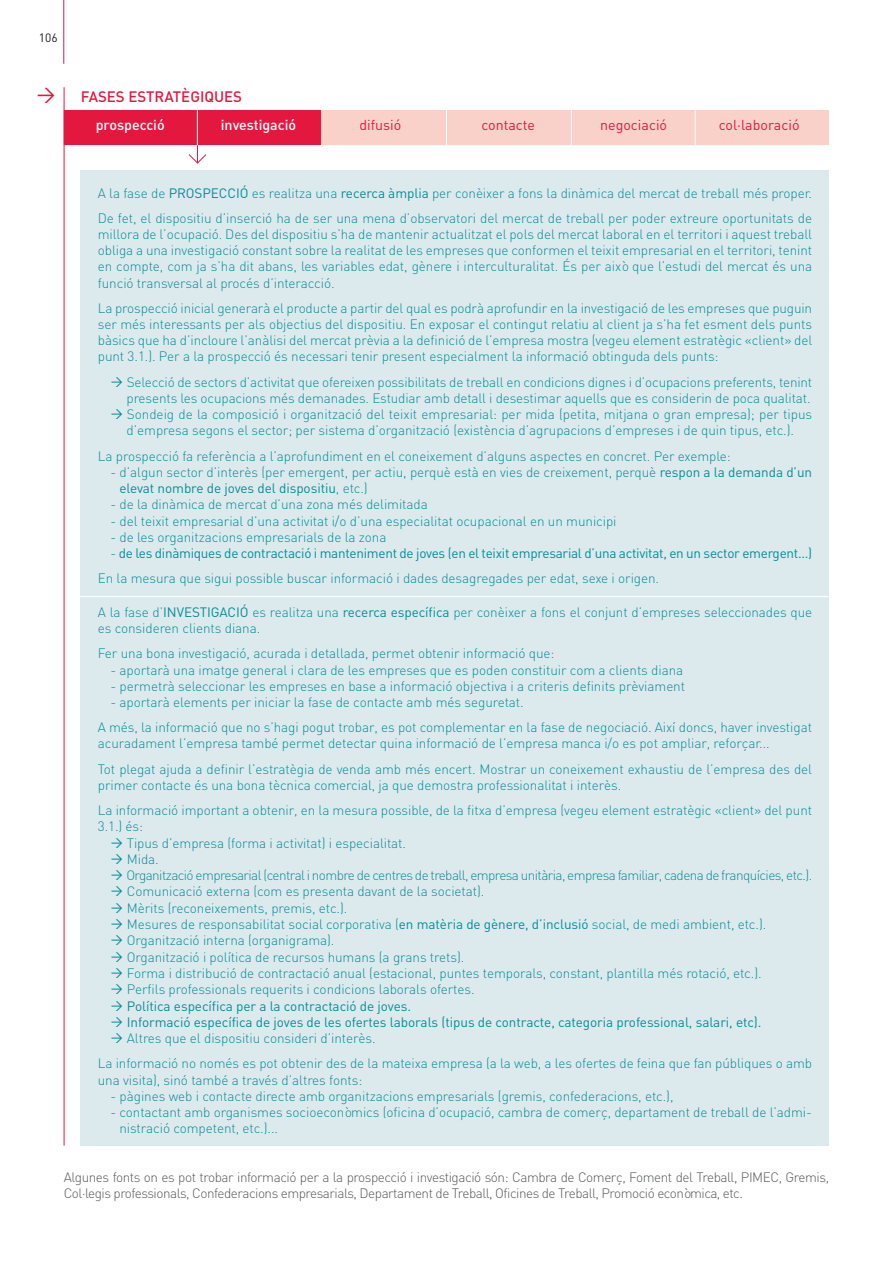
<style>
.page{position:relative;width:893px;height:1263px;background:#fff}
.page>*{position:absolute;margin:0;border:0;box-sizing:border-box;transform-origin:0 0}
.t1{font:500 15px "DIN";color:#e4183e}
.t2{font:14.25px "DIN";color:#e4183e}
.t3{font:500 14.25px "DIN";color:#fff}
.t4{font:300 13.5px/16.2px "DIN";letter-spacing:-.005em;color:#058c97}
.t5{font:13.5px/25.2px "DIN";letter-spacing:-.015em;color:#058c97}
.t6{font:300 13.5px/16.2px "DIN";letter-spacing:-.035em;color:#57585a}
.t7{font:12px "DIN";color:#231f20}
.s1{font-weight:400}
.s2{font-weight:300}
</style>
<div class="page">
<hr style="left:64px;top:0;width:1px;height:64px;background:#e4183e">
<hr style="left:197px;top:129px;width:1px;height:34px;background:#e4183e">
<svg style="left:188px;top:154px;width:19px;height:10px"></svg>
<div style="left:81px;top:170px;width:748px;height:975px;background:#dceaed"></div>
<div style="left:64px;top:110px;width:765px;height:35px;background:#fad1c8"></div>
<div style="left:64px;top:110px;width:256px;height:35px;background:#e4183e"></div>
<hr style="left:64px;top:87px;width:1px;height:1058px;background:#e4183e">
<hr style="left:197px;top:110px;width:1px;height:35px;background:#fff">
<hr style="left:446px;top:110px;width:1px;height:35px;background:#fff">
<hr style="left:571px;top:110px;width:1px;height:35px;background:#fff">
<hr style="left:695px;top:110px;width:1px;height:35px;background:#fff">
<hr style="left:78px;top:596px;width:751px;height:1px;background:#fff">
<p class="t7" style="left:39px;top:33px;width:20px">106</p>
<p class="t1" style="left:81px;top:92px;width:163px">FASES ESTRATÈGIQUES</p>
<p class="t3" style="left:96px;top:120px;width:70px">prospecció</p>
<p class="t3" style="left:221px;top:120px;width:77px">investigació</p>
<p class="t2" style="left:359px;top:120px;width:44px">difusió</p>
<p class="t2" style="left:481px;top:120px;width:55px">contacte</p>
<p class="t2" style="left:600px;top:120px;width:69px">negociació</p>
<p class="t2" style="left:719px;top:120px;width:82px">col·laboració</p>
<p class="t4" style="left:98px;top:182px;width:716px;line-height:25.2px">A la fase de <span class="s1">PROSPECCIÓ</span> es realitza una <span class="s1">recerca àmplia</span> per conèixer a fons la dinàmica del mercat de treball més proper.<br>De fet, el dispositiu d’inserció ha de ser una mena d’observatori del mercat de treball per poder extreure oportunitats de</p>
<p class="t4" style="left:98px;top:228px;width:716px;text-align:justify">millora de l’ocupació. Des del dispositiu s’ha de mantenir actualitzat el pols del mercat laboral en el territori i aquest treball obliga a una investigació constant sobre la realitat de les empreses que conformen el teixit empresarial en el territori, tenint en compte, com ja s’ha dit abans, les variables edat, gènere i interculturalitat. És per això que l’estudi del mercat és una funció transversal al procés d’interacció.</p>
<p class="t4" style="left:98px;top:301px;width:716px;text-align:justify">La prospecció inicial generarà el producte a partir del qual es podrà aprofundir en la investigació de les empreses que puguin ser més interessants per als objectius del dispositiu. En exposar el contingut relatiu al client ja s’ha fet esment dels punts bàsics que ha d’incloure l’anàlisi del mercat prèvia a la definició de l’empresa mostra (vegeu element estratègic «client» del punt 3.1.). Per a la prospecció és necessari tenir present especialment la informació obtinguda dels punts:</p>
<p class="t4" style="left:127px;top:375px;width:687px">Selecció de sectors d’activitat que ofereixen possibilitats de treball en condicions dignes i d’ocupacions preferents, tenint presents les ocupacions més demanades. Estudiar amb detall i desestimar aquells que es considerin de poca qualitat.<br>Sondeig de la composició i organització del teixit empresarial: per mida (petita, mitjana o gran empresa); per tipus d’empresa segons el sector; per sistema d’organització (existència d’agrupacions d’empreses i de quin tipus, etc.).</p>
<p class="t4" style="left:98px;top:449px;width:635px">La prospecció fa referència a l’aprofundiment en el coneixement d’alguns aspectes en concret. Per exemple:</p>
<p class="t4" style="left:119px;top:465px;width:694px;text-indent:-9px">- d’algun sector d’interès (per emergent, per actiu, perquè està en vies de creixement, perquè <span class="s1">respon a la demanda d’un elevat nombre de joves del dispositiu</span>, etc.)</p>
<p class="t4" style="left:111px;top:498px;width:319px">- de la dinàmica de mercat d’una zona més delimitada</p>
<p class="t4" style="left:111px;top:514px;width:508px">- del teixit empresarial d’una activitat i/o d’una especialitat ocupacional en un municipi</p>
<p class="t4" style="left:111px;top:530px;width:277px">- de les organitzacions empresarials de la zona</p>
<p class="t5" style="left:98px;top:542px;width:716px;text-indent:13px"><span class="s2">-</span> de les dinàmiques de contractació i manteniment de joves (en el teixit empresarial d’una activitat, en un sector emergent...)<br><span class="s2">En la mesura que sigui possible buscar informació i dades desagregades per edat, sexe i origen.</span></p>
<p class="t4" style="left:98px;top:606px;width:716px">A la fase d’<span class="s1">INVESTIGACIÓ</span> es realitza una <span class="s1">recerca específica</span> per conèixer a fons el conjunt d’empreses seleccionades que es consideren clients diana.</p>
<p class="t4" style="left:98px;top:647px;width:458px">Fer una bona investigació, acurada i detallada, permet obtenir informació que:</p>
<p class="t4" style="left:111px;top:663px;width:574px">- aportarà una imatge general i clara de les empreses que es poden constituir com a clients diana</p>
<p class="t4" style="left:111px;top:679px;width:576px">- permetrà seleccionar les empreses en base a informació objectiva i a criteris definits prèviament</p>
<p class="t4" style="left:98px;top:691px;width:716px;line-height:25.2px;text-indent:13px">- aportarà elements per iniciar la fase de contacte amb més seguretat.<br>A més, la informació que no s’hagi pogut trobar, es pot complementar en la fase de negociació. Així doncs, haver investigat</p>
<p class="t4" style="left:98px;top:732px;width:716px;line-height:25.2px">acuradament l’empresa també permet detectar quina informació de l’empresa manca i/o es pot ampliar, reforçar...<br>Tot plegat ajuda a definir l’estratègia de venda amb més encert. Mostrar un coneixement exhaustiu de l’empresa des del</p>
<p class="t4" style="left:98px;top:774px;width:716px;line-height:25.2px">primer contacte és una bona tècnica comercial, ja que demostra professionalitat i interès.<br>La informació important a obtenir, en la mesura possible, de la fitxa d’empresa (vegeu element estratègic «client» del punt</p>
<p class="t4" style="left:126px;top:820px;width:687px;text-indent:-29px">3.1.) és:<br>Tipus d’empresa (forma i activitat) i especialitat.<br>Mida.<br>Organització empresarial (central i nombre de centres de treball, empresa unitària, empresa familiar, cadena de franquícies, etc.).<br>Comunicació externa (com es presenta davant de la societat).<br>Mèrits (reconeixements, premis, etc.).<br>Mesures de responsabilitat social corporativa (<span class="s1">en matèria de gènere, d’inclusió</span> social, de medi ambient, etc.).<br>Organització interna (organigrama).<br>Organització i política de recursos humans (a grans trets).<br>Forma i distribució de contractació anual (estacional, puntes temporals, constant, plantilla més rotació, etc.).<br>Perfils professionals requerits i condicions laborals ofertes.</p>
<p class="t5" style="left:127px;top:999px;width:636px;line-height:16.4px">Política específica per a la contractació de joves.<br>Informació específica de joves de les ofertes laborals (tipus de contracte, categoria professional, salari, etc).</p>
<p class="t4" style="left:98px;top:1027px;width:716px;line-height:25.2px;text-indent:29px">Altres que el dispositiu consideri d’interès.<br>La informació no només es pot obtenir des de la mateixa empresa (a la web, a les ofertes de feina que fan públiques o amb</p>
<p class="t4" style="left:98px;top:1073px;width:266px">una visita), sinó també a través d’altres fonts:</p>
<p class="t4" style="left:111px;top:1089px;width:564px">- pàgines web i contacte directe amb organitzacions empresarials (gremis, confederacions, etc.),</p>
<p class="t4" style="left:119px;top:1106px;width:694px;text-indent:-9px">- contactant amb organismes socioeconòmics (oficina d’ocupació, cambra de comerç, departament de treball de l’admi&shy;nistració competent, etc.)...</p>
<p class="t6" style="left:64px;top:1170px;width:767px">Algunes fonts on es pot trobar informació per a la prospecció i investigació són: Cambra de Comerç, Foment del Treball, PIMEC, Gremis,<br>Col·legis professionals, Confederacions empresarials, Departament de Treball, Oficines de Treball, Promoció econòmica, etc.</p>
</div>
